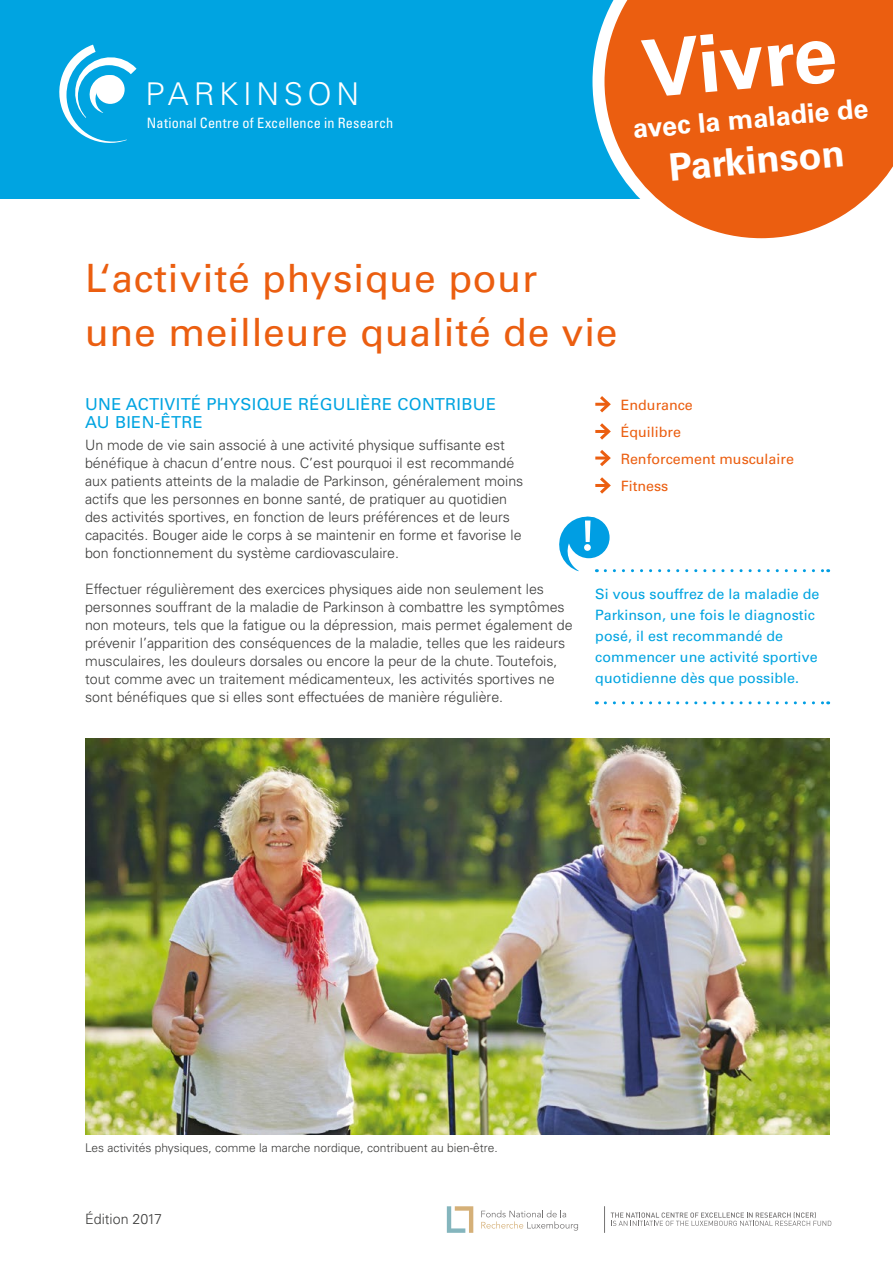
<style>
.page{position:relative;width:893px;height:1263px;background:#fff}
.page>*{position:absolute;margin:0;border:0;box-sizing:border-box;transform-origin:0 0}
.t1{font:700 79.5px "Univers CE";color:#fff}
.t2{font:500 39px/54px "Univers CE";letter-spacing:.02em;color:#eb5e10}
.t3{font:700 37.95px "Univers CE";color:#fff}
.t4{font:300 31.35px "Univers";letter-spacing:.145em;color:#fff}
.t5{font:700 27px "Univers CE";color:#fff}
.t6{font:16.5px/18px "Univers";letter-spacing:.02em;color:#00a4e1}
.t7{font:300 14.25px/18px "Univers CE";color:#3b3b3a}
.t8{font:14.25px/21px "Univers";letter-spacing:.005em;color:#00a4e1}
.t9{font:14.25px/27px "Univers";color:#eb5e10}
.t10{font:condensed 14.25px "Univers";letter-spacing:.01em;color:#fff}
.t11{font:300 12px "Univers CE";color:#3b3b3a}
</style>
<div class="page">
<div style="left:0;top:0;width:673px;height:198px;background:#00a4e1"></div>
<svg style="left:592px;top:0;width:301px;height:239px;background:#e57536"></svg>
<svg style="left:481px;top:1210px;width:97px;height:21px"></svg>
<svg style="left:447px;top:1206px;width:26px;height:27px"></svg>
<svg style="left:611px;top:1212px;width:220px;height:14px"></svg>
<svg style="left:604px;top:1206px;width:1px;height:27px"></svg>
<svg style="left:59px;top:45px;width:78px;height:98px"></svg>
<div style="left:96px;top:75px;width:29px;height:29px;background:#fff;border-radius:50%"></div>
<div style="left:568px;top:517px;width:42px;height:41px;background:#009ee3;border-radius:50%"></div>
<svg style="left:605px;top:569px;width:224px;height:3px"></svg>
<svg style="left:605px;top:701px;width:224px;height:3px"></svg>
<svg style="left:559px;top:516px;width:38px;height:56px"></svg>
<div style="left:584px;top:544px;width:7px;height:7px;background:#fff;border-radius:50%"></div>
<hr style="left:595px;top:403px;width:14px;height:3px;background:#eb5e10">
<hr style="left:595px;top:430px;width:14px;height:3px;background:#eb5e10">
<hr style="left:595px;top:484px;width:14px;height:3px;background:#eb5e10">
<hr style="left:595px;top:456px;width:14px;height:3px;background:#eb5e10">
<svg style="left:597px;top:396px;width:14px;height:98px"></svg>
<img style="left:85px;top:738px;width:744px;height:396px">
<h3 class="t4" style="left:146px;top:75px;width:215px">PARKINSON</h3>
<p class="t10" style="left:147px;top:114px;width:248px">National Centre of Excellence in Research</p>
<h1 class="t1" style="left:638px;top:23px;width:196px;rotate:-5deg">Vivre</h1>
<h3 class="t5" style="left:632px;top:113px;width:238px;rotate:-5deg">avec la maladie de</h3>
<h3 class="t3" style="left:667px;top:145px;width:178px;rotate:-5deg">Parkinson</h3>
<h2 class="t2" style="left:85px;top:253px;width:534px">L‘activité physique pour une meilleure qualité de vie</h2>
<p class="t6" style="left:85px;top:395px;width:413px">UNE ACTIVITÉ PHYSIQUE RÉGULIÈRE CONTRIBUE<br>AU BIEN-ÊTRE</p>
<p class="t7" style="left:85px;top:436px;width:440px">Un mode de vie sain associé à une activité physique suffisante est bénéfique à chacun d’entre nous. C’est pourquoi il est recommandé aux patients atteints de la maladie de Parkinson, généralement moins actifs que les personnes en bonne santé, de pratiquer au quotidien des activités sportives, en fonction de leurs préférences et de leurs capacités. Bouger aide le corps à se maintenir en forme et favorise le bon fonctionnement du système cardiovasculaire.</p>
<p class="t7" style="left:85px;top:580px;width:489px">Effectuer régulièrement des exercices physiques aide non seulement les personnes souffrant de la maladie de Parkinson à combattre les symptômes non moteurs, tels que la fatigue ou la dépression, mais permet également de prévenir l’apparition des conséquences de la maladie, telles que les raideurs musculaires, les douleurs dorsales ou encore la peur de la chute. Toutefois, tout comme avec un traitement médicamenteux, les activités sportives ne sont bénéfiques que si elles sont effectuées de manière régulière.</p>
<p class="t9" style="left:621px;top:391px;width:175px">Endurance<br>Équilibre<br>Renforcement musculaire<br>Fitness</p>
<p class="t8" style="left:595px;top:584px;width:226px">Si vous souffrez de la maladie de<br>Parkinson, une fois le diagnostic posé, il est recommandé de commencer une activité sportive quotidienne dès que possible.</p>
<p class="t11" style="left:85px;top:1141px;width:414px">Les activités physiques, comme la marche nordique, contribuent au bien-être.</p>
<p class="t7" style="left:85px;top:1210px;width:79px">Édition 2017</p>
</div>
